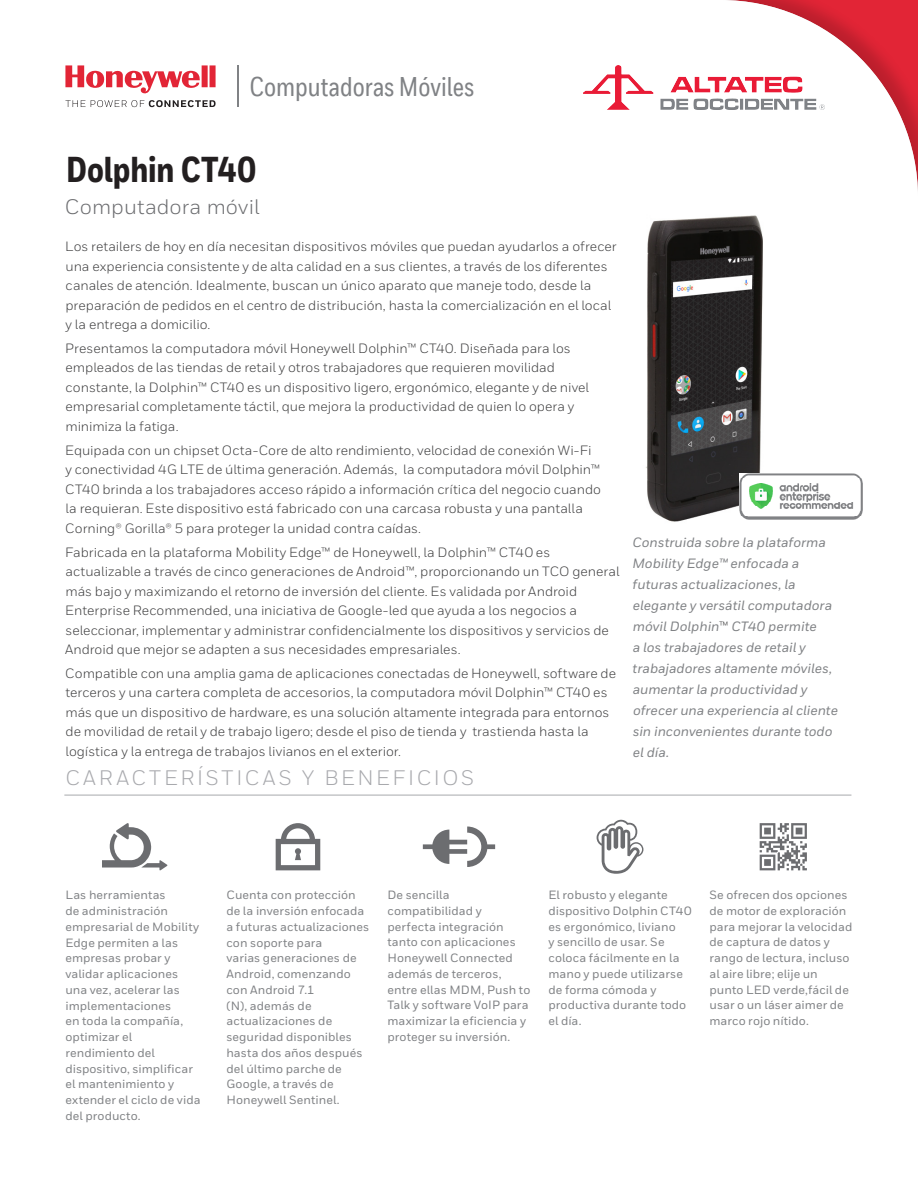
<style>
.page{position:relative;width:918px;height:1188px;background:#fff}
.page>*{position:absolute;margin:0;border:0;box-sizing:border-box;transform-origin:0 0}
.t1{font:800 36px "Honeywell Cond";letter-spacing:-.005em;color:#231f20}
.t2{font:500 27px "Honeywell Cond Web";color:#808285}
.t3{font:500 23.4px "Honeywell Sans";letter-spacing:-.03em;color:#808285}
.t4{font:21px "Honeywell Sans";letter-spacing:.125em;color:#a8a9ad}
.t5{font:21px "Honeywell Sans";color:#6c6d70}
.t6{font:13.5px/19.5px "Honeywell Sans";color:#3e3e3f}
.t7{font:italic 500 13.5px/21px "Honeywell Sans";color:#808285}
.t8{font:500 12px/15.8px "Honeywell Sans";letter-spacing:.005em;color:#808285}
.s1{font-weight:400;font-style:normal;color:#3e3e3f}
</style>
<div class="page">
<hr style="left:237px;top:65px;width:2px;height:42px;background:#808285">
<svg style="left:65px;top:65px;width:151px;height:29px"></svg>
<svg style="left:65px;top:100px;width:151px;height:7px"></svg>
<hr style="left:64px;top:795px;width:787px;height:1px;background:#a8a9ad">
<svg style="left:102px;top:823px;width:66px;height:47px"></svg>
<svg style="left:276px;top:823px;width:44px;height:47px"></svg>
<svg style="left:423px;top:827px;width:72px;height:40px"></svg>
<svg style="left:597px;top:820px;width:46px;height:54px"></svg>
<svg style="left:760px;top:823px;width:47px;height:47px"></svg>
<img style="left:646px;top:215px;width:131px;height:307px">
<img style="left:740px;top:474px;width:123px;height:46px">
<img style="left:584px;top:65px;width:240px;height:44px">
<h2 class="t2" style="left:249px;top:70px;width:226px">Computadoras Móviles</h2>
<h3 class="t3" style="left:258px;top:72px;width:196px">Mobile Computers</h3>
<h1 class="t1" style="left:66px;top:147px;width:192px">Dolphin CT40</h1>
<h3 class="t5" style="left:65px;top:194px;width:196px">Computadora móvil</h3>
<p class="t6" style="left:65px;top:237px;width:553px">Los retailers de hoy en día necesitan dispositivos móviles que puedan ayudarlos a ofrecer una experiencia consistente y de alta calidad en a sus clientes, a través de los diferentes canales de atención. Idealmente, buscan un único aparato que maneje todo, desde la preparación de pedidos en el centro de distribución, hasta la comercialización en el local y la entrega a domicilio.</p>
<p class="t6" style="left:65px;top:339px;width:525px">Presentamos la computadora móvil Honeywell Dolphin™ CT40. Diseñada para los empleados de las tiendas de retail y otros trabajadores que requieren movilidad constante, la Dolphin™ CT40 es un dispositivo ligero, ergonómico, elegante y de nivel empresarial completamente táctil, que mejora la productividad de quien lo opera y minimiza la fatiga.</p>
<p class="t6" style="left:65px;top:440px;width:537px">Equipada con un chipset Octa-Core de alto rendimiento, velocidad de conexión Wi-Fi y conectividad 4G LTE de última generación. Además, la computadora móvil Dolphin™ CT40 brinda a los trabajadores acceso rápido a información crítica del negocio cuando la requieran. Este dispositivo está fabricado con una carcasa robusta y una pantalla Corning® Gorilla® 5 para proteger la unidad contra caídas.</p>
<p class="t6" style="left:65px;top:542px;width:556px">Fabricada en la plataforma Mobility Edge™ de Honeywell, la Dolphin™ CT40 es actualizable a través de cinco generaciones de Android™, proporcionando un TCO general más bajo y maximizando el retorno de inversión del cliente. Es validada por Android Enterprise Recommended, una iniciativa de Google-led que ayuda a los negocios a seleccionar, implementar y administrar confidencialmente los dispositivos y servicios de Android que mejor se adapten a sus necesidades empresariales.</p>
<p class="t6" style="left:65px;top:663px;width:552px">Compatible con una amplia gama de aplicaciones conectadas de Honeywell, software de terceros y una cartera completa de accesorios, la computadora móvil Dolphin™ CT40 es más que un dispositivo de hardware, es una solución altamente integrada para entornos de movilidad de retail y de trabajo ligero; desde el piso de tienda y trastienda hasta la logística y la entrega de trabajos livianos en el exterior.</p>
<h3 class="t4" style="left:65px;top:765px;width:410px">CARACTERÍSTICAS Y BENEFICIOS</h3>
<p class="t7" style="left:632px;top:532px;width:207px">Construida sobre la plataforma<br>Mobility Edge™ enfocada a futuras actualizaciones, la elegante y versátil computadora móvil Dolphin<span class="s1">™</span> CT40 permite<br>a los trabajadores de retail y trabajadores altamente móviles, aumentar la productividad y ofrecer una experiencia al cliente sin inconvenientes durante todo el día.</p>
<p class="t8" style="left:65px;top:888px;width:137px">Las herramientas<br>de administración empresarial de Mobility<br>Edge permiten a las empresas probar y validar aplicaciones una vez, acelerar las implementaciones<br>en toda la compañía, optimizar el rendimiento del dispositivo, simplificar el mantenimiento y extender el ciclo de vida del producto.</p>
<p class="t8" style="left:226px;top:888px;width:144px">Cuenta con protección de la inversión enfocada a futuras actualizaciones con soporte para<br>varias generaciones de<br>Android, comenzando con Android 7.1<br>(N), además de actualizaciones de seguridad disponibles hasta dos años después del último parche de<br>Google, a través de<br>Honeywell Sentinel.</p>
<p class="t8" style="left:387px;top:887px;width:144px">De sencilla compatibilidad y perfecta integración tanto con aplicaciones<br>Honeywell Connected además de terceros, entre ellas MDM, Push to<br>Talk y software VoIP para maximizar la eficiencia y proteger su inversión.</p>
<p class="t8" style="left:548px;top:887px;width:145px">El robusto y elegante dispositivo Dolphin CT40 es ergonómico, liviano<br>y sencillo de usar. Se coloca fácilmente en la mano y puede utilizarse de forma cómoda y productiva durante todo el día.</p>
<p class="t8" style="left:710px;top:887px;width:145px">Se ofrecen dos opciones de motor de exploración para mejorar la velocidad de captura de datos y rango de lectura, incluso al aire libre; elije un punto LED verde,fácil de usar o un láser aimer de marco rojo nítido.</p>
</div>
